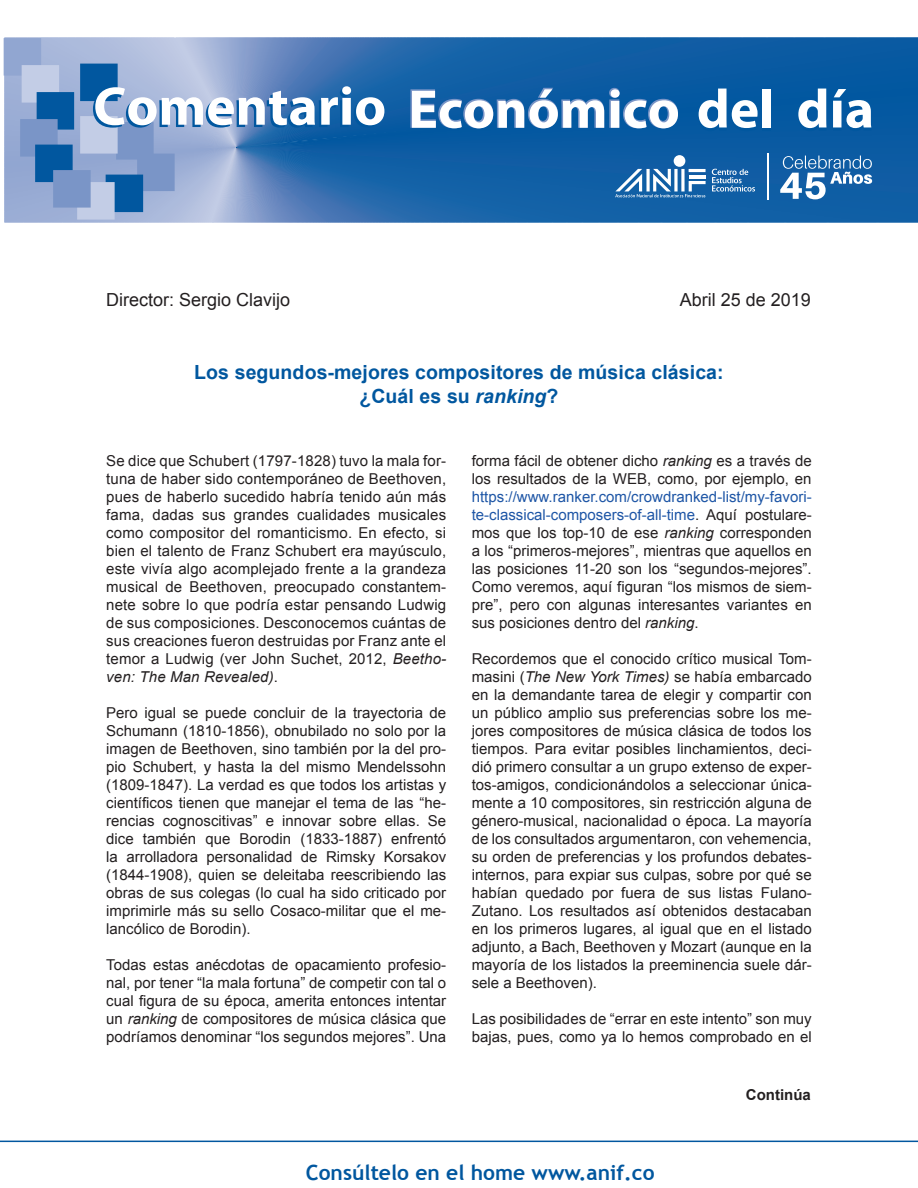
<style>
.page{position:relative;width:918px;height:1188px;background:#fff}
.page>*{position:absolute;margin:0;border:0;box-sizing:border-box;transform-origin:0 0}
.t1{font:700 21px "Trebuchet MS";color:#01579f}
.t2{font:700 19.5px/23.4px "Arial";letter-spacing:.005em;color:#01579f;text-align:center}
.t3{font:18px "Arial";color:#231f20}
.t4{font:15px/18px "Arial";color:#231f20;text-align:justify}
.t5{font:700 15px "Arial";color:#231f20}
.s1{font-style:italic}
.s2{color:#1e56a6}
</style>
<div class="page">
<svg style="left:4px;top:38px;width:914px;height:184px;background:#4880b8"></svg>
<svg style="left:674px;top:169px;width:4px;height:22px"></svg>
<svg style="left:681px;top:169px;width:4px;height:22px"></svg>
<hr style="left:0;top:1141px;width:918px;height:1px;background:#01579f">
<p class="t3" style="left:106px;top:288px;width:186px">Director: Sergio Clavijo</p>
<p class="t3" style="left:680px;top:288px;width:133px">Abril 25 de 2019</p>
<h2 class="t2" style="left:194px;top:361px;width:531px">Los segundos-mejores compositores de música clásica: ¿Cuál es su <span class="s1">ranking</span>?</h2>
<p class="t4" style="left:106px;top:452px;width:341px">Se dice que Schubert (1797-1828) tuvo la mala for&shy;tuna de haber sido contemporáneo de Beethoven, pues de haberlo sucedido habría tenido aún más fama, dadas sus grandes cualidades musicales como compositor del romanticismo. En efecto, si bien el talento de Franz Schubert era mayúsculo, este vivía algo acomplejado frente a la grandeza musical de Beethoven, preocupado constantem&shy;nete sobre lo que podría estar pensando Ludwig de sus composiciones. Desconocemos cuántas de sus creaciones fueron destruidas por Franz ante el temor a Ludwig (ver John Suchet, 2012, <span class="s1">Beetho&shy;ven: The Man Revealed)</span>.</p>
<p class="t4" style="left:106px;top:704px;width:341px">Pero igual se puede concluir de la trayectoria de Schumann (1810-1856), obnubilado no solo por la imagen de Beethoven, sino también por la del pro&shy;pio Schubert, y hasta la del mismo Mendelssohn (1809-1847). La verdad es que todos los artistas y científicos tienen que manejar el tema de las “he&shy;rencias cognoscitivas” e innovar sobre ellas. Se dice también que Borodin (1833-1887) enfrentó la arrolladora personalidad de Rimsky Korsakov (1844-1908), quien se deleitaba reescribiendo las obras de sus colegas (lo cual ha sido criticado por imprimirle más su sello Cosaco-militar que el me&shy;lancólico de Borodin).</p>
<p class="t4" style="left:106px;top:956px;width:341px">Todas estas anécdotas de opacamiento profesio&shy;nal, por tener “la mala fortuna” de competir con tal o cual figura de su época, amerita entonces intentar un <span class="s1">ranking</span> de compositores de música clásica que podríamos denominar “los segundos mejores”. Una</p>
<p class="t4" style="left:472px;top:452px;width:341px">forma fácil de obtener dicho <span class="s1">ranking</span> es a través de los resultados de la WEB, como, por ejemplo, en</p>
<p class="t4" style="left:472px;top:488px;width:341px"><span class="s2">https://www.ranker.com/crowdranked-list/my-favori&shy;te-classical-composers-of-all-time</span>. Aquí postulare&shy;mos que los top-10 de ese <span class="s1">ranking</span> corresponden a los “primeros-mejores”, mientras que aquellos en las posiciones 11-20 son los “segundos-mejores”.<br>Como veremos, aquí figuran “los mismos de siem&shy;pre”, pero con algunas interesantes variantes en sus posiciones dentro del <span class="s1">ranking</span>.</p>
<p class="t4" style="left:472px;top:650px;width:341px">Recordemos que el conocido crítico musical Tom&shy;masini (<span class="s1">The New York Times)</span> se había embarcado en la demandante tarea de elegir y compartir con un público amplio sus preferencias sobre los me&shy;jores compositores de música clásica de todos los tiempos. Para evitar posibles linchamientos, deci&shy;dió primero consultar a un grupo extenso de exper&shy;tos-amigos, condicionándolos a seleccionar única&shy;mente a 10 compositores, sin restricción alguna de género-musical, nacionalidad o época. La mayoría de los consultados argumentaron, con vehemencia, su orden de preferencias y los profundos debates&shy;internos, para expiar sus culpas, sobre por qué se habían quedado por fuera de sus listas Fulano-Zutano. Los resultados así obtenidos destacaban en los primeros lugares, al igual que en el listado adjunto, a Bach, Beethoven y Mozart (aunque en la mayoría de los listados la preeminencia suele dár&shy;sele a Beethoven).</p>
<p class="t4" style="left:472px;top:1010px;width:341px">Las posibilidades de “errar en este intento” son muy bajas, pues, como ya lo hemos comprobado en el</p>
<p class="t5" style="left:746px;top:1085px;width:66px">Continúa</p>
<h1 class="t1" style="left:306px;top:1159px;width:350px">Consúltelo en el home www.anif.co</h1>
</div>
